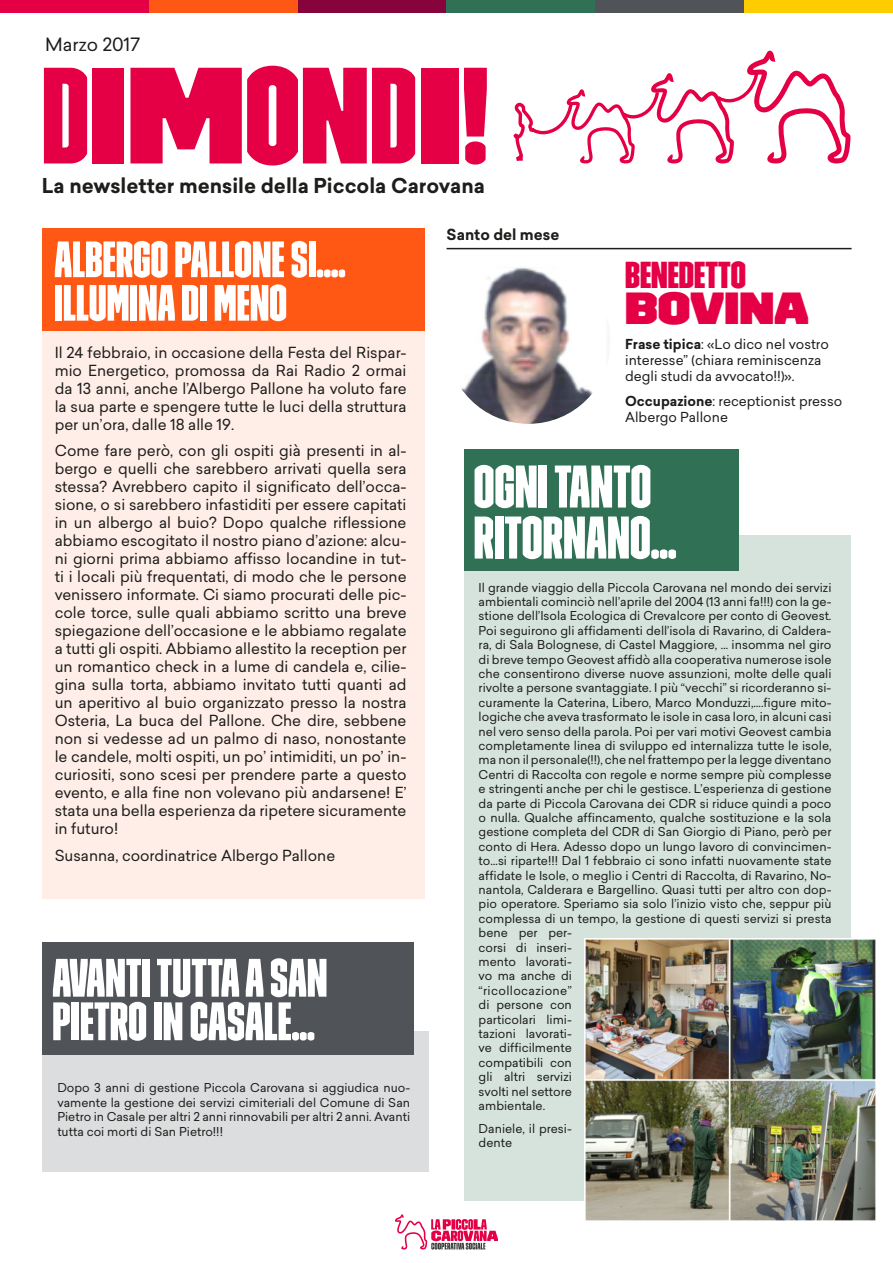
<style>
.page{position:relative;width:893px;height:1263px;background:#fff}
.page>*{position:absolute;margin:0;border:0;box-sizing:border-box;transform-origin:0 0}
.t1{font:136.8px "Trim Poster Extra Compressed";color:#e50046}
.t2{font:60px/51px "Trim Poster Extra Compressed";color:#fff}
.t3{font:54px/43.5px "Trim Poster Extra Compressed";color:#fff}
.t4{font:51px/43.5px "Trim Poster Extra Compressed";color:#fff}
.t5{font:45px "Trim Poster Expanded";color:#e50046}
.t6{font:37.5px "Trim Poster Compressed";color:#e50046}
.t7{font:700 20.1px "Sailec";color:#1d1d1b}
.t8{font:18px "Sailec";color:#1d1d1b}
.t9{font:15px/18px "Sailec";color:#1d1d1b;text-align:justify}
.t10{font:700 15px "Sailec";color:#1d1d1b}
.t11{font:13.5px/16.2px "Sailec";color:#1d1d1b}
.t12{font:12px/14.4px "Sailec";color:#1d1d1b}
.s1{font-family:"Trim Poster"}
.s2{font-family:"Trim Poster Semi Expanded"}
.s3{font-family:"Trim Poster Compressed"}
.s4{font-family:"Trim Poster Condensed"}
.s5{font-family:"Trim Poster Expanded"}
.s6{font-weight:700}
</style>
<div class="page">
<div style="left:43px;top:286px;width:382px;height:613px;background:#ffeee8"></div>
<div style="left:43px;top:1031px;width:386px;height:141px;background:#dcddde"></div>
<div style="left:43px;top:942px;width:371px;height:113px;background:#505459"></div>
<svg style="left:395px;top:1214px;width:103px;height:35px"></svg>
<svg style="left:513px;top:51px;width:337px;height:112px"></svg>
<div style="left:149px;top:0;width:149px;height:13px;background:#ff5714"></div>
<div style="left:298px;top:0;width:148px;height:13px;background:#87033b"></div>
<div style="left:446px;top:0;width:149px;height:13px;background:#307155"></div>
<div style="left:595px;top:0;width:149px;height:13px;background:#505459"></div>
<div style="left:744px;top:0;width:149px;height:13px;background:#fc0"></div>
<div style="left:0;top:0;width:149px;height:13px;background:#e50046"></div>
<img style="left:447px;top:260px;width:164px;height:164px;border-radius:82px">
<hr style="left:447px;top:248px;width:405px;height:1px;background:#1d1d1b">
<div style="left:43px;top:229px;width:382px;height:102px;background:#ff5714"></div>
<div style="left:464px;top:536px;width:386px;height:665px;background:#d6e3dd"></div>
<div style="left:464px;top:450px;width:274px;height:121px;background:#307155"></div>
<img style="left:585px;top:938px;width:291px;height:283px">
<h3 class="t8" style="left:45px;top:32px;width:96px">Marzo 2017</h3>
<h1 class="t1" style="left:41px;top:36px;width:448px">D<span class="s1">i</span><span class="s2">m</span><span class="s3">O</span><span class="s4">n</span>D<span class="s5">I</span><span class="s3">!</span></h1>
<h3 class="t7" style="left:42px;top:171px;width:445px">La newsletter mensile della Piccola Carovana</h3>
<h3 class="t4" style="left:54px;top:238px;width:293px">ALBERGO PALLONE SI….<br>ILLUMINA DI MENO</h3>
<p class="t9" style="left:55px;top:343px;width:353px">Il 24 febbraio, in occasione della Festa del Rispar&shy;mio Energetico, promossa da Rai Radio 2 ormai da 13 anni, anche l’Albergo Pallone ha voluto fare la sua parte e spengere tutte le luci della struttura per un’ora, dalle 18 alle 19.</p>
<p class="t9" style="left:55px;top:441px;width:353px">Come fare però, con gli ospiti già presenti in al&shy;bergo e quelli che sarebbero arrivati quella sera stessa? Avrebbero capito il significato dell’occa&shy;sione, o si sarebbero infastiditi per essere capitati in un albergo al buio? Dopo qualche riflessione abbiamo escogitato il nostro piano d’azione: alcu&shy;ni giorni prima abbiamo affisso locandine in tut&shy;ti i locali più frequentati, di modo che le persone venissero informate. Ci siamo procurati delle pic&shy;cole torce, sulle quali abbiamo scritto una breve spiegazione dell’occasione e le abbiamo regalate a tutti gli ospiti. Abbiamo allestito la reception per un romantico check in a lume di candela e, cilie&shy;gina sulla torta, abbiamo invitato tutti quanti ad un aperitivo al buio organizzato presso la nostra Osteria, La buca del Pallone. Che dire, sebbene non si vedesse ad un palmo di naso, nonostante le candele, molti ospiti, un po’ intimiditi, un po’ in&shy;curiositi, sono scesi per prendere parte a questo evento, e alla fine non volevano più andarsene! E’ stata una bella esperienza da ripetere sicuramente in futuro!</p>
<p class="t9" style="left:55px;top:846px;width:282px">Susanna, coordinatrice Albergo Pallone</p>
<h3 class="t3" style="left:52px;top:956px;width:277px">AVANTI TUTTA A SAN<br>PIETRO IN CASALE…</h3>
<p class="t12" style="left:57px;top:1080px;width:354px;text-align:justify">Dopo 3 anni di gestione Piccola Carovana si aggiudica nuo&shy;vamente la gestione dei servizi cimiteriali del Comune di San Pietro in Casale per altri 2 anni rinnovabili per altri 2 anni. Avanti tutta coi morti di San Pietro!!!</p>
<p class="t10" style="left:447px;top:224px;width:114px">Santo del mese</p>
<h3 class="t6" style="left:625px;top:253px;width:122px">BENEDETTO</h3>
<h3 class="t5" style="left:625px;top:282px;width:185px">BOVINA</h3>
<p class="t11" style="left:625px;top:335px;width:205px"><span class="s6">Frase tipica</span>: «Lo dico nel vostro interesse” (chiara reminiscenza degli studi da avvocato!!)».</p>
<p class="t11" style="left:625px;top:392px;width:219px"><span class="s6">Occupazione</span>: receptionist presso<br>Albergo Pallone</p>
<h2 class="t2" style="left:474px;top:461px;width:204px">OGNI TANTO<br>RITORNANO…</h2>
<p class="t12" style="left:479px;top:580px;width:354px">Il grande viaggio della Piccola Carovana nel mondo dei servizi ambientali cominciò nell’aprile del 2004 (13 anni fa!!!) con la ge&shy;stione dell’Isola Ecologica di Crevalcore per conto di Geovest.<br>Poi seguirono gli affidamenti dell’isola di Ravarino, di Caldera&shy;ra, di Sala Bolognese, di Castel Maggiore, … insomma nel giro di breve tempo Geovest affidò alla cooperativa numerose isole che consentirono diverse nuove assunzioni, molte delle quali rivolte a persone svantaggiate. I più “vecchi” si ricorderanno si&shy;curamente la Caterina, Libero, Marco Monduzzi,….figure mito&shy;logiche che aveva trasformato le isole in casa loro, in alcuni casi nel vero senso della parola. Poi per vari motivi Geovest cambia completamente linea di sviluppo ed internalizza tutte le isole, ma non il personale(!!), che nel frattempo per la legge diventano Centri di Raccolta con regole e norme sempre più complesse e stringenti anche per chi le gestisce. L’esperienza di gestione da parte di Piccola Carovana dei CDR si riduce quindi a poco o nulla. Qualche affincamento, qualche sostituzione e la sola gestione completa del CDR di San Giorgio di Piano, però per conto di Hera. Adesso dopo un lungo lavoro di convincimen&shy;to…si riparte!!! Dal 1 febbraio ci sono infatti nuovamente state affidate le Isole, o meglio i Centri di Raccolta, di Ravarino, No&shy;nantola, Calderara e Bargellino. Quasi tutti per altro con dop&shy;pio operatore. Speriamo sia solo l’inizio visto che, seppur più complessa di un tempo, la gestione di questi servizi si presta bene per per-<br>corsi di inseri-<br>mento lavorati-<br>vo ma anche di<br>“ricollocazione”<br>di persone con<br>particolari limi-<br>tazioni lavorati-<br>ve difficilmente<br>compatibili con<br>gli altri servizi<br>svolti nel settore<br>ambientale.</p>
<p class="t12" style="left:479px;top:1121px;width:95px">Daniele, il presi&shy;dente</p>
</div>
